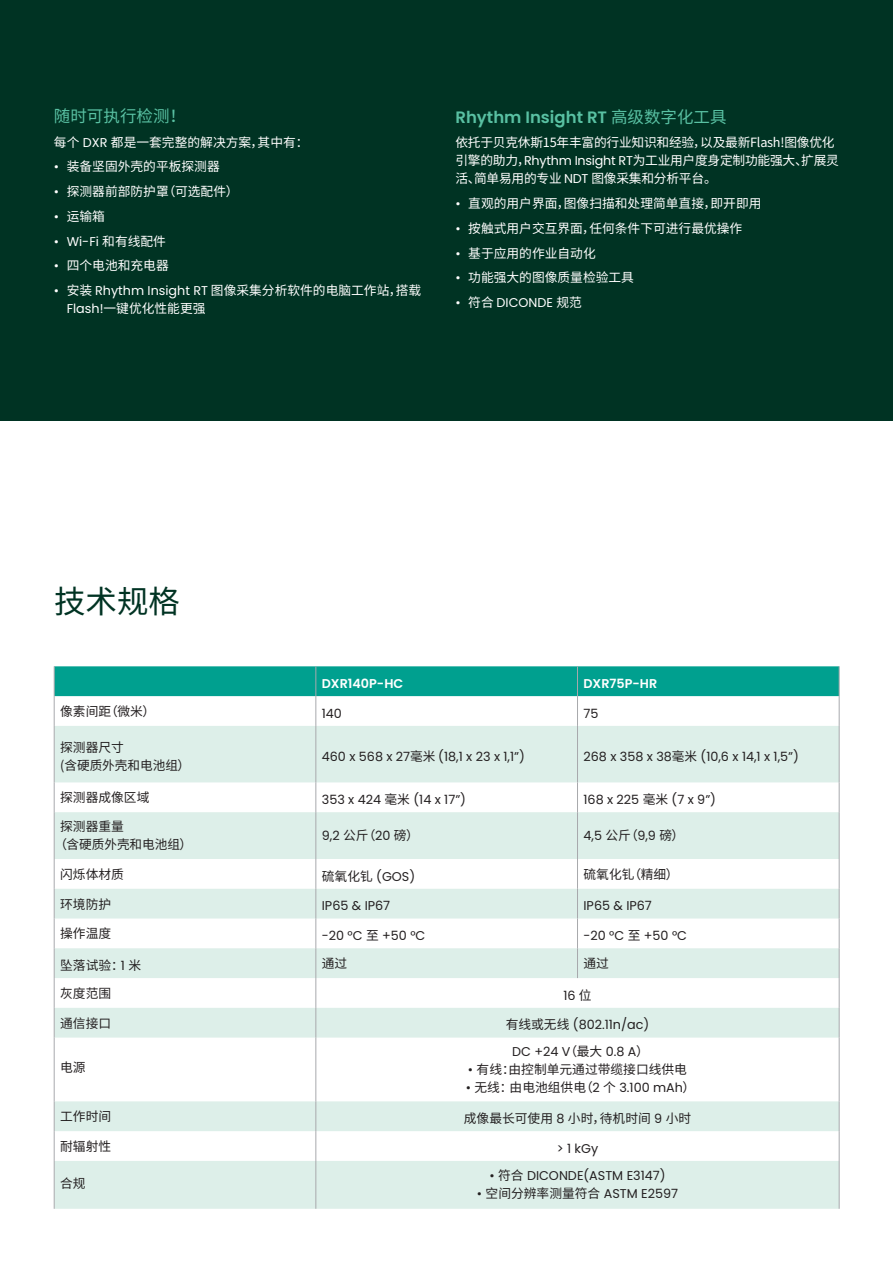
<style>
.page{position:relative;width:893px;height:1263px;background:#fff}
.page>*{position:absolute;margin:0;border:0;box-sizing:border-box;transform-origin:0 0}
._21pt-subhead{font:31.5px "Noto Sans SC";color:#003323}
._10_5pt-body_subhead{font:600 16.5px "Poppins";color:#59c1a3}
._10_5pt-body_subhead-2{font:16.5px "Noto Sans SC";color:#59c1a3}
._8_5pt-body_text{font:12.75px "Poppins";color:#231f20}
._8_5pt-body_text-2{font:12.75px/18px "Noto Sans SC";color:#fff}
._8_5pt-body_text-3{font:12.75px/18px "Noto Sans SC";color:#231f20}
._8_5pt-body_text-4{font:12.75px/18px "Noto Sans SC";letter-spacing:-.02em;color:#fff}
._8_5pt-body_text-5{font:12.75px "Poppins";color:#fff}
._8_5pt-body_text-6{font:600 12.75px "Poppins";color:#fff}
.s1{font-family:"Poppins"}
.s2{font-family:"Noto Sans SC"}
.s3{font-family:"Noto Sans SC";font-weight:400}
</style>
<div class="page">
<div style="left:0;top:0;width:893px;height:421px;background:#003323"></div>
<div style="left:55px;top:666px;width:784px;height:30px;background:#00a08f"></div>
<svg style="left:55px;top:726px;width:784px;height:483px;fill:#ddefe9"></svg>
<div style="left:55px;top:1101px;width:784px;height:30px;background:#ddefe9"></div>
<hr style="left:54px;top:666px;width:1px;height:30px;background:#a8a9ad">
<hr style="left:316px;top:666px;width:1px;height:30px;background:#a8a9ad">
<hr style="left:577px;top:666px;width:1px;height:30px;background:#a8a9ad">
<hr style="left:839px;top:666px;width:1px;height:30px;background:#a8a9ad">
<hr style="left:54px;top:696px;width:1px;height:30px;background:#a8a9ad">
<hr style="left:316px;top:696px;width:1px;height:30px;background:#a8a9ad">
<hr style="left:577px;top:696px;width:1px;height:30px;background:#a8a9ad">
<hr style="left:839px;top:696px;width:1px;height:30px;background:#a8a9ad">
<hr style="left:54px;top:726px;width:1px;height:56px;background:#a8a9ad">
<hr style="left:316px;top:726px;width:1px;height:56px;background:#a8a9ad">
<hr style="left:577px;top:726px;width:1px;height:56px;background:#a8a9ad">
<hr style="left:839px;top:726px;width:1px;height:56px;background:#a8a9ad">
<hr style="left:54px;top:782px;width:1px;height:30px;background:#a8a9ad">
<hr style="left:316px;top:782px;width:1px;height:30px;background:#a8a9ad">
<hr style="left:577px;top:782px;width:1px;height:30px;background:#a8a9ad">
<hr style="left:839px;top:782px;width:1px;height:30px;background:#a8a9ad">
<hr style="left:54px;top:812px;width:1px;height:47px;background:#a8a9ad">
<hr style="left:316px;top:812px;width:1px;height:47px;background:#a8a9ad">
<hr style="left:577px;top:812px;width:1px;height:47px;background:#a8a9ad">
<hr style="left:839px;top:812px;width:1px;height:47px;background:#a8a9ad">
<hr style="left:54px;top:859px;width:1px;height:30px;background:#a8a9ad">
<hr style="left:316px;top:859px;width:1px;height:30px;background:#a8a9ad">
<hr style="left:577px;top:859px;width:1px;height:30px;background:#a8a9ad">
<hr style="left:839px;top:859px;width:1px;height:30px;background:#a8a9ad">
<svg style="left:54px;top:889px;width:1px;height:29px"></svg>
<svg style="left:316px;top:889px;width:1px;height:29px"></svg>
<svg style="left:577px;top:889px;width:1px;height:29px"></svg>
<svg style="left:839px;top:889px;width:1px;height:29px"></svg>
<hr style="left:54px;top:918px;width:1px;height:30px;background:#a8a9ad">
<hr style="left:316px;top:918px;width:1px;height:30px;background:#a8a9ad">
<hr style="left:577px;top:918px;width:1px;height:30px;background:#a8a9ad">
<hr style="left:839px;top:918px;width:1px;height:30px;background:#a8a9ad">
<hr style="left:54px;top:948px;width:1px;height:30px;background:#a8a9ad">
<hr style="left:316px;top:948px;width:1px;height:30px;background:#a8a9ad">
<hr style="left:577px;top:948px;width:1px;height:30px;background:#a8a9ad">
<hr style="left:839px;top:948px;width:1px;height:30px;background:#a8a9ad">
<hr style="left:54px;top:978px;width:1px;height:30px;background:#a8a9ad">
<hr style="left:316px;top:978px;width:1px;height:30px;background:#a8a9ad">
<hr style="left:839px;top:978px;width:1px;height:30px;background:#a8a9ad">
<svg style="left:54px;top:1008px;width:1px;height:29px"></svg>
<svg style="left:316px;top:1008px;width:1px;height:29px"></svg>
<svg style="left:839px;top:1008px;width:1px;height:29px"></svg>
<hr style="left:54px;top:1037px;width:1px;height:64px;background:#a8a9ad">
<hr style="left:316px;top:1037px;width:1px;height:64px;background:#a8a9ad">
<hr style="left:839px;top:1037px;width:1px;height:64px;background:#a8a9ad">
<hr style="left:54px;top:1101px;width:1px;height:30px;background:#a8a9ad">
<hr style="left:316px;top:1101px;width:1px;height:30px;background:#a8a9ad">
<hr style="left:839px;top:1101px;width:1px;height:30px;background:#a8a9ad">
<hr style="left:54px;top:1131px;width:1px;height:30px;background:#a8a9ad">
<hr style="left:316px;top:1131px;width:1px;height:30px;background:#a8a9ad">
<hr style="left:839px;top:1131px;width:1px;height:30px;background:#a8a9ad">
<hr style="left:54px;top:1161px;width:1px;height:48px;background:#a8a9ad">
<hr style="left:316px;top:1161px;width:1px;height:48px;background:#a8a9ad">
<hr style="left:839px;top:1161px;width:1px;height:48px;background:#a8a9ad">
<p class="_10_5pt-body_subhead-2" style="left:54px;top:106px;width:133px">随时可执行检测！</p>
<p class="_8_5pt-body_text-2" style="left:54px;top:133px;width:256px">每个 <span class="s1">DXR</span> 都是一套完整的解决方案，其中有：</p>
<p class="_8_5pt-body_text-2" style="left:54px;top:158px;width:167px"><span class="s1">•</span> 装备坚固外壳的平板探测器</p>
<p class="_8_5pt-body_text-2" style="left:54px;top:183px;width:186px"><span class="s1">•</span> 探测器前部防护罩（可选配件）</p>
<p class="_8_5pt-body_text-2" style="left:54px;top:207px;width:53px"><span class="s1">•</span> 运输箱</p>
<p class="_8_5pt-body_text-5" style="left:54px;top:234px;width:114px">• Wi-Fi <span class="s2">和有线配件</span></p>
<p class="_8_5pt-body_text-2" style="left:54px;top:257px;width:116px"><span class="s1">•</span> 四个电池和充电器</p>
<p class="_8_5pt-body_text-2" style="left:67px;top:282px;width:356px;text-indent:-13px"><span class="s1">•</span> 安装 <span class="s1">Rhythm Insight RT</span> 图像采集分析软件的电脑工作站，搭载<br><span class="s1">Flash!</span>一键优化性能更强</p>
<p class="_10_5pt-body_subhead" style="left:455px;top:107px;width:273px">Rhythm Insight RT <span class="s3">高级数字化工具</span></p>
<p class="_8_5pt-body_text-4" style="left:455px;top:134px;width:385px">依托于贝克休斯15年丰富的行业知识和经验，以及最新Flash!图像优化引擎的助力，<span class="s1">Rhythm Insight RT</span>为工业用户度身定制功能强大、扩展灵活、简单易用的专业 <span class="s1">NDT</span> 图像采集和分析平台。</p>
<p class="_8_5pt-body_text-2" style="left:455px;top:195px;width:308px"><span class="s1">•</span> 直观的用户界面，图像扫描和处理简单直接，即开即用</p>
<p class="_8_5pt-body_text-2" style="left:455px;top:219px;width:288px"><span class="s1">•</span> 按触式用户交互界面，任何条件下可进行最优操作</p>
<p class="_8_5pt-body_text-2" style="left:455px;top:244px;width:142px"><span class="s1">•</span> 基于应用的作业自动化</p>
<p class="_8_5pt-body_text-2" style="left:455px;top:269px;width:180px"><span class="s1">•</span> 功能强大的图像质量检验工具</p>
<p class="_8_5pt-body_text-5" style="left:455px;top:295px;width:128px">• <span class="s2">符合</span> DICONDE <span class="s2">规范</span></p>
<p class="_21pt-subhead" style="left:54px;top:584px;width:127px">技术规格</p>
<p class="_8_5pt-body_text-6" style="left:322px;top:676px;width:83px">DXR140P-HC</p>
<p class="_8_5pt-body_text-6" style="left:583px;top:676px;width:75px">DXR75P-HR</p>
<p class="_8_5pt-body_text-3" style="left:60px;top:703px;width:97px">像素间距（微米）</p>
<p class="_8_5pt-body_text" style="left:322px;top:706px;width:22px">140</p>
<p class="_8_5pt-body_text" style="left:583px;top:706px;width:16px">75</p>
<p class="_8_5pt-body_text-3" style="left:60px;top:738px;width:132px">探测器尺寸<br>(含硬质外壳和电池组）</p>
<p class="_8_5pt-body_text" style="left:322px;top:749px;width:205px">460 x 568 x 27<span class="s2">毫米</span> (18,1 x 23 x 1,1”)</p>
<p class="_8_5pt-body_text" style="left:583px;top:749px;width:217px">268 x 358 x 38<span class="s2">毫米</span> (10,6 x 14,1 x 1,5”)</p>
<p class="_8_5pt-body_text-3" style="left:60px;top:789px;width:91px">探测器成像区域</p>
<p class="_8_5pt-body_text" style="left:322px;top:792px;width:146px">353 x 424 <span class="s2">毫米</span> (14 x 17”)</p>
<p class="_8_5pt-body_text" style="left:583px;top:792px;width:134px">168 x 225 <span class="s2">毫米</span> (7 x 9”)</p>
<p class="_8_5pt-body_text-3" style="left:54px;top:818px;width:139px;text-indent:6px">探测器重量<br>（含硬质外壳和电池组）</p>
<p class="_8_5pt-body_text" style="left:322px;top:828px;width:98px">9,2 <span class="s2">公斤（</span>20 <span class="s2">磅）</span></p>
<p class="_8_5pt-body_text" style="left:583px;top:828px;width:102px">4,5 <span class="s2">公斤（</span>9,9 <span class="s2">磅）</span></p>
<p class="_8_5pt-body_text-3" style="left:60px;top:865px;width:65px">闪烁体材质</p>
<p class="_8_5pt-body_text" style="left:322px;top:869px;width:95px"><span class="s2">硫氧化钆</span> (GOS)</p>
<p class="_8_5pt-body_text-3" style="left:583px;top:865px;width:97px">硫氧化钆（精细）</p>
<p class="_8_5pt-body_text-3" style="left:60px;top:895px;width:52px">环境防护</p>
<p class="_8_5pt-body_text" style="left:322px;top:898px;width:70px">IP65 &amp; IP67</p>
<p class="_8_5pt-body_text" style="left:583px;top:898px;width:70px">IP65 &amp; IP67</p>
<p class="_8_5pt-body_text-3" style="left:60px;top:925px;width:52px">操作温度</p>
<p class="_8_5pt-body_text" style="left:322px;top:928px;width:105px">-20 °C <span class="s2">至</span> +50 °C</p>
<p class="_8_5pt-body_text" style="left:583px;top:928px;width:105px">-20 °C <span class="s2">至</span> +50 °C</p>
<p class="_8_5pt-body_text-3" style="left:60px;top:956px;width:83px">坠落试验：<span class="s1">1</span> 米</p>
<p class="_8_5pt-body_text-3" style="left:322px;top:955px;width:27px">通过</p>
<p class="_8_5pt-body_text-3" style="left:583px;top:955px;width:27px">通过</p>
<p class="_8_5pt-body_text-3" style="left:60px;top:984px;width:52px">灰度范围</p>
<p class="_8_5pt-body_text" style="left:563px;top:988px;width:30px">16 <span class="s2">位</span></p>
<p class="_8_5pt-body_text-3" style="left:60px;top:1014px;width:52px">通信接口</p>
<p class="_8_5pt-body_text" style="left:506px;top:1017px;width:145px"><span class="s2">有线或无线</span> (802.11n/ac)</p>
<p class="_8_5pt-body_text-3" style="left:60px;top:1059px;width:27px">电源</p>
<p class="_8_5pt-body_text" style="left:512px;top:1044px;width:138px">DC +24 V<span class="s2">（最大</span> 0.8 A<span class="s2">）</span></p>
<p class="_8_5pt-body_text-3" style="left:468px;top:1061px;width:221px"><span class="s1">•</span> 有线：由控制单元通过带缆接口线供电</p>
<p class="_8_5pt-body_text-3" style="left:466px;top:1079px;width:231px"><span class="s1">•</span> 无线：由电池组供电（<span class="s1">2</span> 个 <span class="s1">3.100 mAh</span>）</p>
<p class="_8_5pt-body_text-3" style="left:60px;top:1108px;width:52px">工作时间</p>
<p class="_8_5pt-body_text-3" style="left:464px;top:1109px;width:229px">成像最长可使用 <span class="s1">8</span> 小时，待机时间 <span class="s1">9</span> 小时</p>
<p class="_8_5pt-body_text-3" style="left:60px;top:1138px;width:52px">耐辐射性</p>
<p class="_8_5pt-body_text" style="left:557px;top:1141px;width:43px">&gt; 1 kGy</p>
<p class="_8_5pt-body_text-3" style="left:60px;top:1174px;width:27px">合规</p>
<p class="_8_5pt-body_text" style="left:489px;top:1168px;width:178px">• <span class="s2">符合</span> DICONDE(ASTM E3147)</p>
<p class="_8_5pt-body_text" style="left:477px;top:1186px;width:203px">• <span class="s2">空间分辨率测量符合</span> ASTM E2597</p>
</div>
